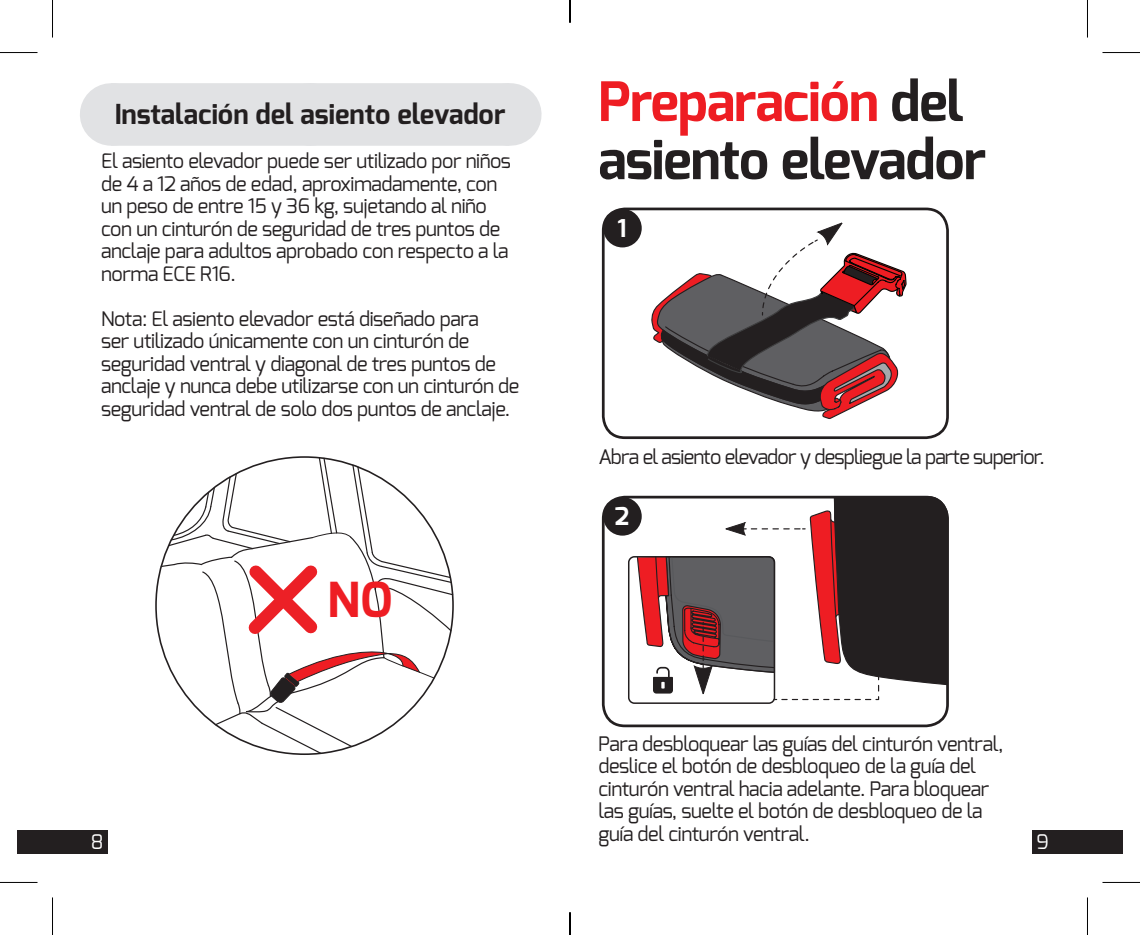
<style>
.page{position:relative;width:1140px;height:935px;background:#fff}
.page>*{position:absolute;margin:0;border:0;box-sizing:border-box;transform-origin:0 0}
.t1{font:700 54.25px/58px "Exo";letter-spacing:-.02em;color:#231f20}
.t2{font:700 48.25px "Exo";color:#ee1d23}
.t3{font:700 27.5px "Exo";color:#231f20}
.t4{font:700 24.5px "Exo";color:#fff}
.t5{font:20px/22.5px "Exo";letter-spacing:-.02em;color:#231f20}
.t6{font:20px "Exo";letter-spacing:-.04em;color:#231f20}
.t7{font:20px "Exo";color:#fff}
.s1{color:#ee1d23}
</style>
<div class="page">
<svg style="left:160px;top:456px;width:294px;height:298px"></svg>
<div style="left:628px;top:556px;width:147px;height:147px;border:2px solid #231f20;border-radius:6px"></div>
<svg style="left:636px;top:499px;width:309px;height:201px"></svg>
<div style="left:602px;top:495px;width:347px;height:232px;border:3px solid #231f20;border-radius:22px"></div>
<div style="left:603px;top:497px;width:39px;height:38px;background:#231f20;border-radius:50%"></div>
<div style="left:602px;top:207px;width:347px;height:232px;border:3px solid #231f20;border-radius:22px"></div>
<div style="left:603px;top:209px;width:39px;height:38px;background:#231f20;border-radius:50%"></div>
<svg style="left:651px;top:223px;width:256px;height:196px"></svg>
<div style="left:1033px;top:829px;width:90px;height:24px;background:#231f20"></div>
<div style="left:17px;top:829px;width:90px;height:24px;background:#231f20"></div>
<div style="left:111px;top:83px;width:398px;height:63px;background:#e1e2e4"></div>
<hr style="left:509px;top:83px;width:1px;height:63px;background:#e1e2e4">
<hr style="left:0;top:52px;width:38px;height:1px;background:#000">
<hr style="left:1102px;top:52px;width:38px;height:1px;background:#000">
<hr style="left:0;top:881px;width:38px;height:1px;background:#000">
<hr style="left:1102px;top:881px;width:38px;height:1px;background:#000">
<hr style="left:52px;top:0;width:1px;height:38px;background:#000">
<hr style="left:52px;top:897px;width:1px;height:37px;background:#000">
<hr style="left:1087px;top:0;width:1px;height:38px;background:#000">
<hr style="left:1087px;top:897px;width:1px;height:37px;background:#000">
<svg style="left:569px;top:0;width:1px;height:23px"></svg>
<svg style="left:569px;top:912px;width:1px;height:22px"></svg>
<h3 class="t3" style="left:115px;top:97px;width:392px">Instalación del asiento elevador</h3>
<p class="t5" style="left:101px;top:150px;width:411px">El asiento elevador puede ser utilizado por niños de 4 a 12 años de edad, aproximadamente, con un peso de entre 15 y 36 kg, sujetando al niño con un cinturón de seguridad de tres puntos de anclaje para adultos aprobado con respecto a la norma ECE R16.</p>
<p class="t5" style="left:101px;top:307px;width:420px">Nota: El asiento elevador está diseñado para<br>ser utilizado únicamente con un cinturón de seguridad ventral y diagonal de tres puntos de anclaje y nunca debe utilizarse con un cinturón de seguridad ventral de solo dos puntos de anclaje.</p>
<h2 class="t2" style="left:327px;top:568px;width:66px">NO</h2>
<h1 class="t1" style="left:598px;top:73px;width:389px"><span class="s1">Preparación</span> del asiento elevador</h1>
<p class="t4" style="left:617px;top:212px;width:11px">1</p>
<p class="t6" style="left:598px;top:443px;width:448px">Abra el asiento elevador y despliegue la parte superior.</p>
<p class="t4" style="left:615px;top:500px;width:16px">2</p>
<p class="t5" style="left:598px;top:731px;width:407px">Para desbloquear las guías del cinturón ventral, deslice el botón de desbloqueo de la guía del cinturón ventral hacia adelante. Para bloquear las guías, suelte el botón de desbloqueo de la guía del cinturón ventral.</p>
<p class="t7" style="left:91px;top:828px;width:14px">8</p>
<p class="t7" style="left:1036px;top:828px;width:14px">9</p>
</div>
